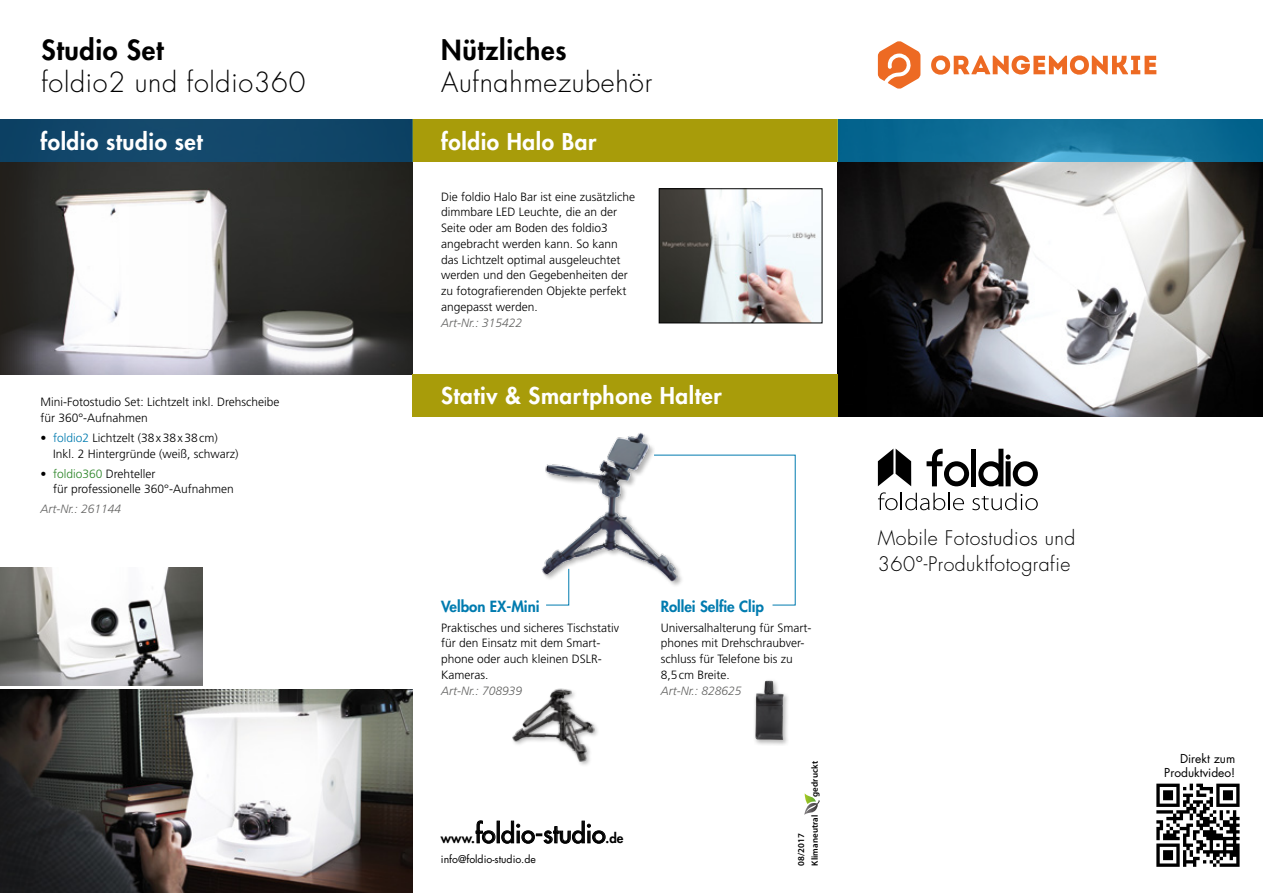
<style>
.page{position:relative;width:1263px;height:893px;background:#fff}
.page>*{position:absolute;margin:0;border:0;box-sizing:border-box;transform-origin:0 0}
.t1{font:300 27px "Futura";letter-spacing:.025em;color:#000}
.t2{font:800 27px "Futura";letter-spacing:.025em;color:#000}
.t3{font:25.05px "Futura";color:#000}
.t4{font:800 22.5px "Futura";letter-spacing:.025em;color:#fff}
.t5{font:300 19.5px/25.5px "Futura";letter-spacing:.025em;color:#000}
.t6{font:800 15px "Futura";color:#007baf}
.t7{font:300 12px/15.8px "Frutiger";color:#000}
.t8{font:italic 300 12px "Frutiger";color:#636362}
.t9{font:12px/13.5px "Futura";color:#000;text-align:right}
.t10{font:10.5px "Futura";color:#000}
.t11{font:600 9px "Myriad Pro";letter-spacing:.01em;color:#000}
.s1{color:#007baf}
.s2{color:#2c8528}
.s3{font-weight:800;font-size:13.2px}
</style>
<div class="page">
<img style="left:0;top:162px;width:412px;height:212px">
<img style="left:838px;top:162px;width:425px;height:255px">
<svg style="left:926px;top:449px;width:43px;height:37px"></svg>
<div style="left:971px;top:449px;width:5px;height:37px;background:#000"></div>
<svg style="left:978px;top:449px;width:60px;height:37px"></svg>
<svg style="left:878px;top:449px;width:33px;height:37px"></svg>
<svg style="left:878px;top:492px;width:86px;height:18px"></svg>
<svg style="left:972px;top:493px;width:66px;height:17px"></svg>
<img style="left:0;top:567px;width:203px;height:118px">
<img style="left:0;top:690px;width:412px;height:203px">
<svg style="left:838px;top:119px;width:425px;height:43px;background:#12719a"></svg>
<div style="left:412px;top:119px;width:426px;height:43px;background:#a89c0a"></div>
<div style="left:0;top:119px;width:412px;height:43px;background:#12476a"></div>
<div style="left:412px;top:374px;width:426px;height:43px;background:#a89c0a"></div>
<img style="left:661px;top:190px;width:159px;height:131px">
<div style="left:659px;top:188px;width:163px;height:135px;border:1px solid #000"></div>
<img style="left:512px;top:688px;width:86px;height:77px">
<div style="left:753px;top:679px;width:37px;height:67px;background:#000;opacity:.3"></div>
<img style="left:755px;top:681px;width:29px;height:59px">
<svg style="left:1156px;top:784px;width:83px;height:83px"></svg>
<img style="left:541px;top:432px;width:113px;height:151px">
<svg style="left:475px;top:820px;width:20px;height:24px"></svg>
<div style="left:497px;top:821px;width:3px;height:22px;border:1px solid #000"></div>
<svg style="left:501px;top:821px;width:105px;height:23px"></svg>
<svg style="left:931px;top:55px;width:225px;height:20px"></svg>
<svg style="left:878px;top:41px;width:42px;height:48px"></svg>
<svg style="left:653px;top:454px;width:143px;height:152px"></svg>
<svg style="left:545px;top:568px;width:24px;height:38px"></svg>
<svg style="left:804px;top:793px;width:16px;height:22px"></svg>
<h1 class="t2" style="left:41px;top:33px;width:123px">Studio Set</h1>
<h1 class="t1" style="left:41px;top:66px;width:265px">foldio2 und foldio360</h1>
<h1 class="t2" style="left:441px;top:33px;width:127px">Nützliches</h1>
<h1 class="t1" style="left:441px;top:66px;width:213px">Aufnahmezubehör</h1>
<h3 class="t4" style="left:40px;top:128px;width:164px">foldio studio set</h3>
<h3 class="t4" style="left:441px;top:128px;width:157px">foldio Halo Bar</h3>
<p class="t7" style="left:40px;top:394px;width:241px">Mini-Fotostudio Set: Lichtzelt inkl. Drehscheibe für 360°-Aufnahmen</p>
<p class="t7" style="left:53px;top:430px;width:187px;text-indent:-13px">• <span class="s1">foldio2</span> Lichtzelt (38x38x38cm)<br>Inkl. 2 Hintergründe (weiß, schwarz)</p>
<p class="t7" style="left:53px;top:466px;width:182px;text-indent:-13px">• <span class="s2">foldio360</span> Drehteller<br>für professionelle 360°-Aufnahmen</p>
<p class="t8" style="left:40px;top:502px;width:82px">Art-Nr.: 261144</p>
<p class="t7" style="left:441px;top:189px;width:196px">Die foldio Halo Bar ist eine zusätzliche dimmbare LED Leuchte, die an der<br>Seite oder am Boden des foldio3 angebracht werden kann. So kann das Lichtzelt optimal ausgeleuchtet werden und den Gegebenheiten der zu fotografierenden Objekte perfekt angepasst werden.</p>
<p class="t8" style="left:441px;top:316px;width:82px">Art-Nr.: 315422</p>
<h3 class="t4" style="left:441px;top:382px;width:282px">Stativ &amp; Smartphone Halter</h3>
<p class="t6" style="left:441px;top:597px;width:100px">Velbon EX-Mini</p>
<p class="t7" style="left:441px;top:620px;width:180px">Praktisches und sicheres Tischstativ für den Einsatz mit dem Smart&shy;phone oder auch kleinen DSLR-<br>Kameras.</p>
<p class="t8" style="left:441px;top:684px;width:82px">Art-Nr.: 708939</p>
<h2 class="t3" style="left:441px;top:818px;width:184px"><span class="s3">www.</span>foldio-studio<span class="s3">.de</span></h2>
<p class="t10" style="left:441px;top:853px;width:97px">info@foldio-studio.de</p>
<p class="t6" style="left:661px;top:597px;width:105px">Rollei Selfie Clip</p>
<p class="t7" style="left:661px;top:620px;width:152px">Universalhalterung für Smart&shy;phones mit Drehschraubver&shy;schluss für Telefone bis zu<br>8,5cm Breite.</p>
<p class="t8" style="left:661px;top:684px;width:82px">Art-Nr.: 828625</p>
<p class="t11" style="left:809px;top:797px;width:37px;rotate:-90deg">gedruckt</p>
<p class="t11" style="left:809px;top:866px;width:53px;rotate:-90deg">Klimaneutral</p>
<p class="t11" style="left:795px;top:866px;width:34px;rotate:-90deg">08/2017</p>
<h3 class="t5" style="left:878px;top:526px;width:199px">Mobile Fotostudios und<br>360°-Produktfotografie</h3>
<p class="t9" style="left:1164px;top:752px;width:73px">Direkt zum<br>Produktvideo!</p>
</div>
